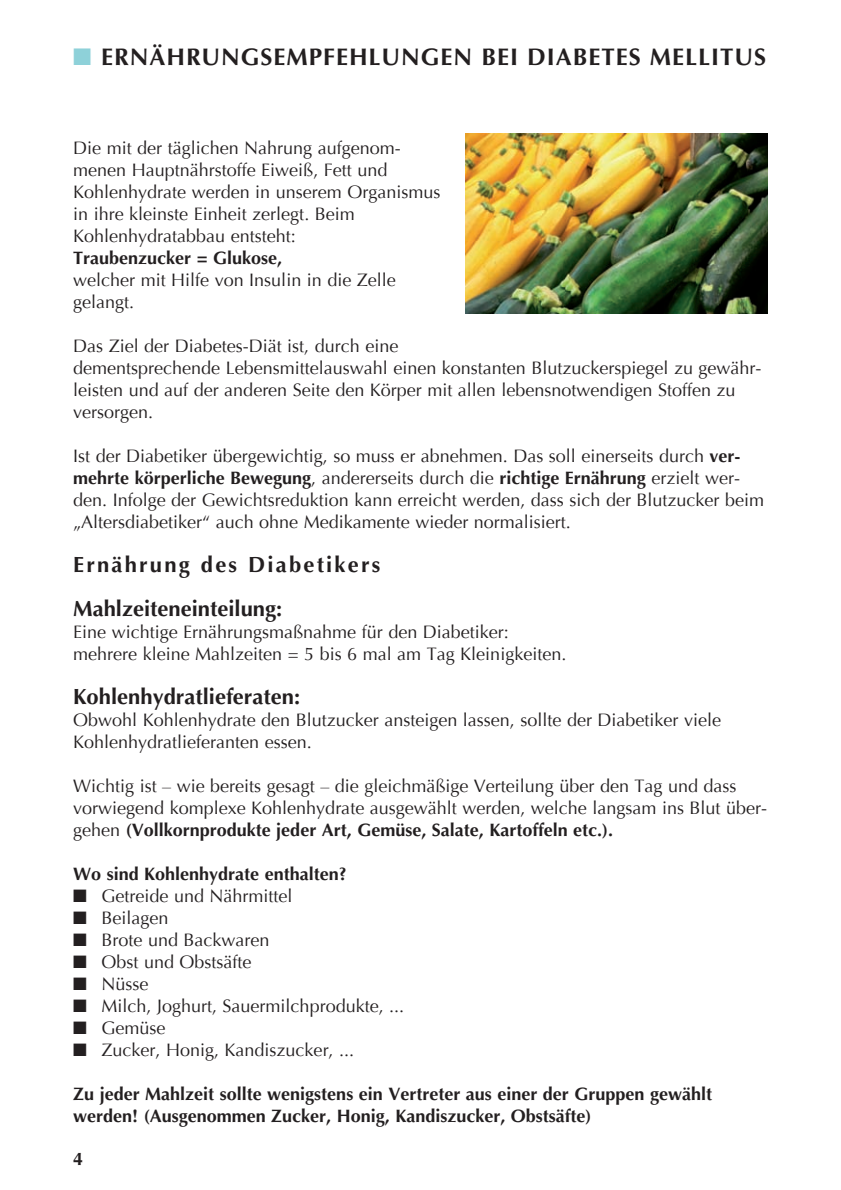
<style>
.page{position:relative;width:841px;height:1190px;background:#fff}
.page>*{position:absolute;margin:0;border:0;box-sizing:border-box;transform-origin:0 0}
.Hauptüberschrift{font:700 24px "Optima LT Std";letter-spacing:.04em;color:#231f20}
.Überschrift_Rezepte{font:700 22px "Optima LT Std";color:#231f20}
.Überschrift_Rezepte-2{font:700 22px "Optima LT Std";letter-spacing:.1em;color:#231f20}
.rezepte_grundschrift{font:18px/22px "Optima";color:#231f20}
.rezepte_grundschrift-2{font:700 18px/22px "Optima LT Std";color:#231f20}
.s1{color:#8ed1d9}
.s2{font-family:"Optima LT Std";font-weight:700}
</style>
<div class="page">
<img style="left:465px;top:133px;width:302px;height:180px">
<p class="Hauptüberschrift" style="left:73px;top:43px;width:694px"><span class="s1">■</span> ERNÄHRUNGSEMPFEHLUNGEN BEI DIABETES MELLITUS</p>
<p class="rezepte_grundschrift" style="left:73px;top:137px;width:369px">Die mit der täglichen Nahrung aufgenom&shy;menen Hauptnährstoffe Eiweiß, Fett und Kohlenhydrate werden in unserem Organismus in ihre kleinste Einheit zerlegt. Beim Kohlenhydratabbau entsteht:</p>
<p class="rezepte_grundschrift-2" style="left:73px;top:247px;width:210px">Traubenzucker = Glukose,</p>
<p class="rezepte_grundschrift" style="left:73px;top:269px;width:324px">welcher mit Hilfe von Insulin in die Zelle gelangt.</p>
<p class="rezepte_grundschrift" style="left:73px;top:335px;width:690px">Das Ziel der Diabetes-Diät ist, durch eine<br>dementsprechende Lebensmittelauswahl einen konstanten Blutzuckerspiegel zu gewähr&shy;leisten und auf der anderen Seite den Körper mit allen lebensnotwendigen Stoffen zu versorgen.</p>
<p class="rezepte_grundschrift" style="left:73px;top:445px;width:692px">Ist der Diabetiker übergewichtig, so muss er abnehmen. Das soll einerseits durch <span class="s2">ver&shy;mehrte körperliche Bewegung</span>, andererseits durch die <span class="s2">richtige Ernährung</span> erzielt wer&shy;den. Infolge der Gewichtsreduktion kann erreicht werden, dass sich der Blutzucker beim „Altersdiabetiker“ auch ohne Medikamente wieder normalisiert.</p>
<p class="Überschrift_Rezepte-2" style="left:73px;top:551px;width:309px">Ernährung des Diabetikers</p>
<p class="Überschrift_Rezepte" style="left:73px;top:595px;width:211px">Mahlzeiteneinteilung:</p>
<p class="rezepte_grundschrift" style="left:73px;top:621px;width:437px">Eine wichtige Ernährungsmaßnahme für den Diabetiker:</p>
<p class="rezepte_grundschrift" style="left:73px;top:643px;width:495px">mehrere kleine Mahlzeiten = 5 bis 6 mal am Tag Kleinigkeiten.</p>
<p class="Überschrift_Rezepte" style="left:73px;top:683px;width:228px">Kohlenhydratlieferaten:</p>
<p class="rezepte_grundschrift" style="left:73px;top:709px;width:649px">Obwohl Kohlenhydrate den Blutzucker ansteigen lassen, sollte der Diabetiker viele<br>Kohlenhydratlieferanten essen.</p>
<p class="rezepte_grundschrift" style="left:73px;top:775px;width:695px">Wichtig ist – wie bereits gesagt – die gleichmäßige Verteilung über den Tag und dass vorwiegend komplexe Kohlenhydrate ausgewählt werden, welche langsam ins Blut über&shy;gehen <span class="s2">(Vollkornprodukte jeder Art, Gemüse, Salate, Kartoffeln etc.).</span></p>
<p class="rezepte_grundschrift-2" style="left:73px;top:863px;width:275px">Wo sind Kohlenhydrate enthalten?</p>
<p class="rezepte_grundschrift" style="left:73px;top:885px;width:221px">■ Getreide und Nährmittel</p>
<p class="rezepte_grundschrift" style="left:73px;top:907px;width:97px">■ Beilagen</p>
<p class="rezepte_grundschrift" style="left:73px;top:929px;width:198px">■ Brote und Backwaren</p>
<p class="rezepte_grundschrift" style="left:73px;top:951px;width:180px">■ Obst und Obstsäfte</p>
<p class="rezepte_grundschrift" style="left:73px;top:973px;width:77px">■ Nüsse</p>
<p class="rezepte_grundschrift" style="left:73px;top:995px;width:332px">■ Milch, Joghurt, Sauermilchprodukte, ...</p>
<p class="rezepte_grundschrift" style="left:73px;top:1017px;width:94px">■ Gemüse</p>
<p class="rezepte_grundschrift" style="left:73px;top:1039px;width:282px">■ Zucker, Honig, Kandiszucker, ...</p>
<p class="rezepte_grundschrift-2" style="left:73px;top:1083px;width:640px">Zu jeder Mahlzeit sollte wenigstens ein Vertreter aus einer der Gruppen gewählt werden! (Ausgenommen Zucker, Honig, Kandiszucker, Obstsäfte)</p>
<p class="rezepte_grundschrift-2" style="left:73px;top:1148px;width:12px">4</p>
</div>
